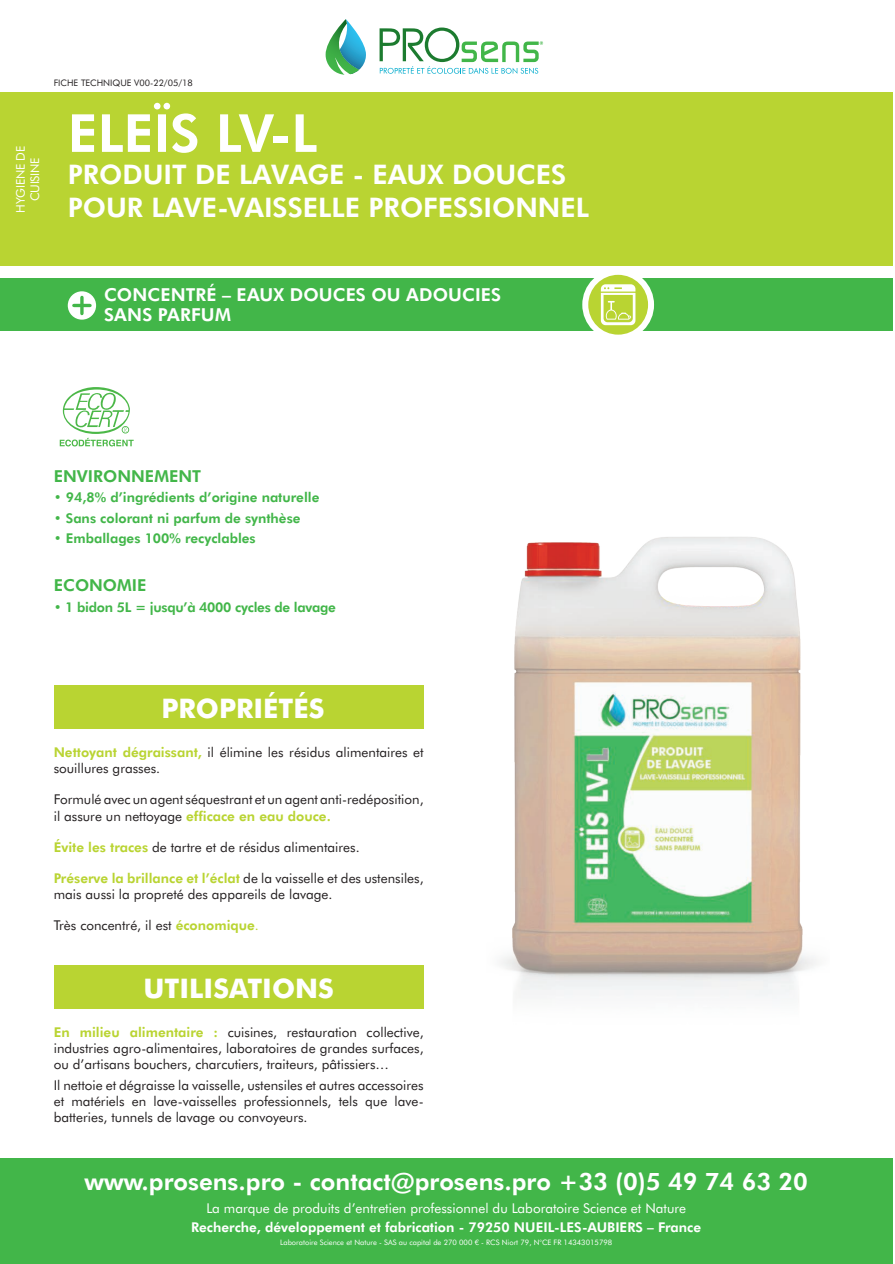
<style>
.page{position:relative;width:895px;height:1264px;background:#fff}
.page>*{position:absolute;margin:0;border:0;box-sizing:border-box;transform-origin:0 0}
.t1{font:800 52.5px "Futura BT";color:#fff}
.t2{font:800 27px/32.4px "Futura BT";color:#fff}
.t3{font:700 27px "Futura BT";color:#fff}
.t4{font:800 24px "Futura BT";color:#fff}
.t5{font:800 17.85px/20.1px "Futura BT";letter-spacing:.005em;color:#fff}
.t6{font:800 16.5px "Futura BT";color:#42b649}
.t7{font:13.5px/16.2px "Futura BT";color:#231f20}
.t8{font:800 13.5px "Futura BT";color:#42b649}
.t9{font:13.5px "Futura BT";color:#fff}
.t10{font:800 13.5px "Futura BT";color:#fff}
.t11{font:800 13.5px "Futura BT";letter-spacing:-.02em;color:#42b649}
.t12{font:12px/14.4px "Futura BT";letter-spacing:-.02em;color:#fff;text-align:center}
.t13{font:9px "Futura BT";color:#231f20}
.t14{font:7.5px "Futura BT";color:#fff}
.s1{font-weight:800;color:#b9d432}
.s2{color:#b9d432}
</style>
<div class="page">
<svg style="left:380px;top:28px;width:163px;height:46px"></svg>
<svg style="left:326px;top:19px;width:40px;height:56px"></svg>
<div style="left:0;top:1158px;width:893px;height:106px;background:#42b649"></div>
<div style="left:0;top:279px;width:893px;height:52px;background:#42b649"></div>
<div style="left:0;top:93px;width:893px;height:173px;background:#b9d432"></div>
<svg style="left:68px;top:291px;width:28px;height:29px"></svg>
<svg style="left:80px;top:297px;width:4px;height:16px"></svg>
<hr style="left:74px;top:304px;width:16px;height:3px;background:#42b649">
<div style="left:54px;top:685px;width:370px;height:44px;background:#b9d432"></div>
<div style="left:54px;top:965px;width:370px;height:44px;background:#b9d432"></div>
<svg style="left:60px;top:387px;width:74px;height:59px"></svg>
<div style="left:586px;top:273px;width:64px;height:64px;background:#fff;border-radius:50%"></div>
<div style="left:582px;top:269px;width:72px;height:72px;border:8px solid #fff;border-radius:50%"></div>
<div style="left:588px;top:275px;width:60px;height:60px;background:#b9d432;border-radius:50%"></div>
<svg style="left:601px;top:284px;width:34px;height:41px"></svg>
<img style="left:501px;top:537px;width:316px;height:462px">
<p class="t12" style="left:13px;top:213px;width:68px;rotate:-90deg">HYGIENE de<br>CUISINE</p>
<p class="t13" style="left:54px;top:77px;width:140px">fiche technique V00-22/05/18</p>
<h1 class="t1" style="left:68px;top:101px;width:251px">ELEÏS LV-L</h1>
<h2 class="t2" style="left:68px;top:158px;width:523px">PRODUIT DE LAVAGE - EAUX DOUCES<br>POUR LAVE-VAISSELLE PROFESSIONNEL</h2>
<h3 class="t5" style="left:104px;top:284px;width:398px">CONCENTRÉ – EAUX DOUCES OU ADOUCIES<br>SANS PARFUM</h3>
<p class="t6" style="left:54px;top:466px;width:149px">ENVIRONNEMENT</p>
<p class="t8" style="left:54px;top:489px;width:267px">• 94,8% d’ingrédients d’origine naturelle</p>
<p class="t8" style="left:54px;top:510px;width:248px">• Sans colorant ni parfum de synthèse</p>
<p class="t8" style="left:54px;top:530px;width:204px">• Emballages 100% recyclables</p>
<p class="t6" style="left:54px;top:575px;width:94px">ECONOMIE</p>
<p class="t11" style="left:54px;top:599px;width:284px">• 1 bidon 5L = jusqu’à 4000 cycles de lavage</p>
<h2 class="t3" style="left:161px;top:692px;width:164px">PROPRIÉTÉS</h2>
<p class="t7" style="left:54px;top:744px;width:371px"><span class="s1">Nettoyant dégraissant,</span> il élimine les résidus alimentaires et souillures grasses.</p>
<p class="t7" style="left:54px;top:791px;width:371px">Formulé avec un agent séquestrant et un agent anti-redéposition, il assure un nettoyage <span class="s1">efficace en eau douce.</span></p>
<p class="t7" style="left:54px;top:839px;width:307px"><span class="s1">Évite les traces</span> de tartre et de résidus alimentaires.</p>
<p class="t7" style="left:54px;top:870px;width:371px"><span class="s1">Préserve la brillance et l’éclat</span> de la vaisselle et des ustensiles, mais aussi la propreté des appareils de lavage.</p>
<p class="t7" style="left:54px;top:917px;width:207px">Très concentré, il est <span class="s1">économique</span><span class="s2">.</span></p>
<h2 class="t3" style="left:144px;top:972px;width:192px">UTILISATIONS</h2>
<p class="t7" style="left:54px;top:1024px;width:371px;text-align:justify"><span class="s1">En milieu alimentaire :</span> cuisines, restauration collective, industries agro-alimentaires, laboratoires de grandes surfaces, ou d’artisans bouchers, charcutiers, traiteurs, pâtissiers…</p>
<p class="t7" style="left:54px;top:1077px;width:371px;text-align:justify">I l nettoie et dégraisse la vaisselle, ustensiles et autres accessoires et matériels en lave-vaisselles professionnels, tels que lave&shy;batteries, tunnels de lavage ou convoyeurs.</p>
<h3 class="t4" style="left:85px;top:1167px;width:725px">www.prosens.pro - contact@prosens.pro +33 (0)5 49 74 63 20</h3>
<p class="t9" style="left:206px;top:1200px;width:481px">La marque de produits d’entretien professionnel du Laboratoire Science et Nature</p>
<p class="t10" style="left:191px;top:1219px;width:511px">Recherche, développement et fabrication - 79250 NUEIL-LES-AUBIERS – France</p>
<p class="t14" style="left:280px;top:1237px;width:334px">Laboratoire Science et Nature - SAS au capital de 270 000 € - RCS Niort 79, N°CE FR 14343015798</p>
</div>
